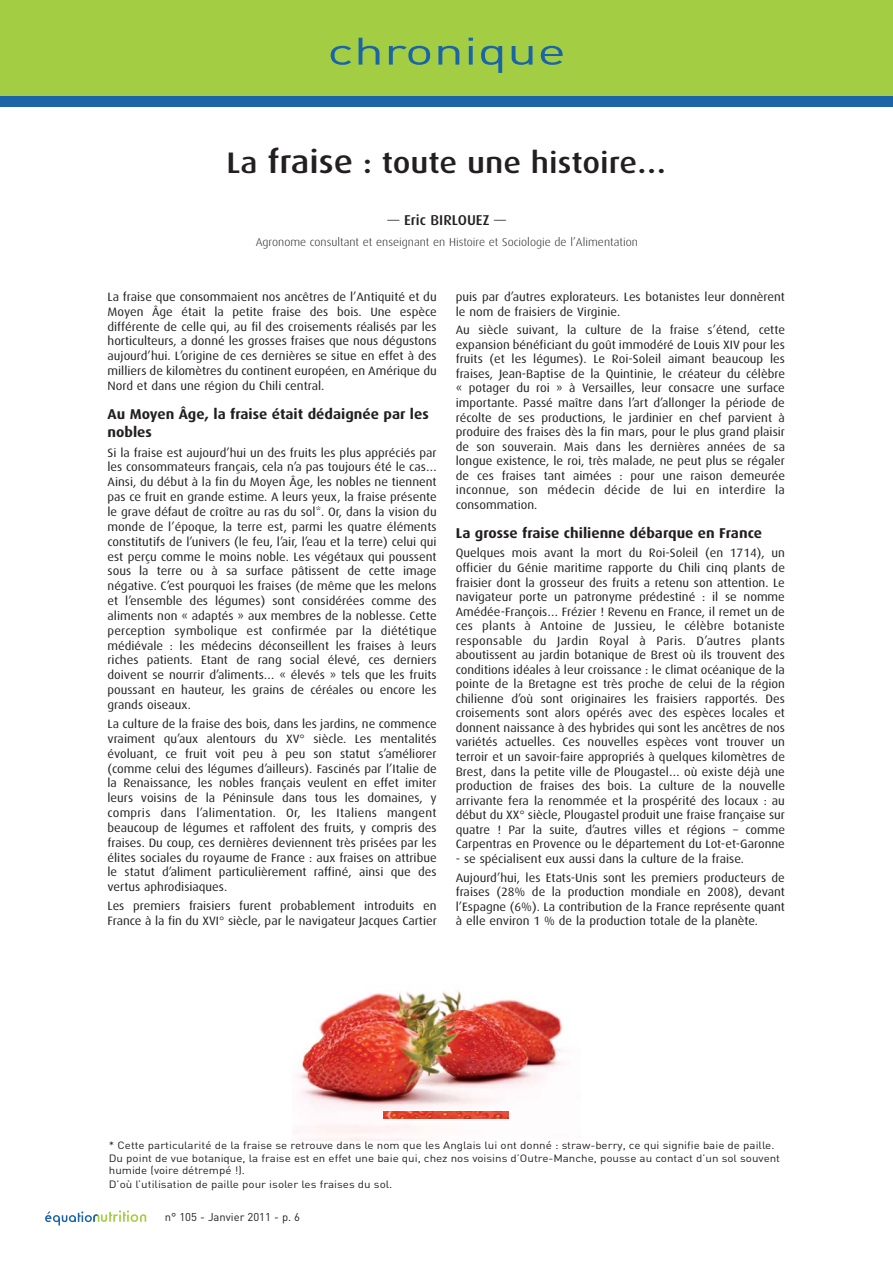
<style>
.page{position:relative;width:893px;height:1263px;background:#fff}
.page>*{position:absolute;margin:0;border:0;box-sizing:border-box;transform-origin:0 0}
.t1{font:37.8px "DIN";color:#1a64a7;scale:1.43 1}
.t2{font:500 29.7px "Dax";color:#231f20;scale:1.11 1}
.t3{font:700 14.25px/17.4px "Dax";color:#231f20;scale:1.05 1}
.t4{font:500 14.25px "Dax";color:#231f20;scale:1.05 1}
.t5{font:12.15px/14.9px "Dax";color:#231f20;text-align:justify;scale:1.05 1}
.t6{font:300 11.4px "Dax";color:#231f20;scale:1.05 1}
.t7{font:11.25px "DIN";color:#231f20}
.t8{font:10.5px/12.9px "DIN";color:#231f20;scale:1.1 1}
.s1{font-size:32.4px}
.s2{font-weight:400}
</style>
<div class="page">
<img style="left:293px;top:991px;width:270px;height:149px">
<img style="left:383px;top:1112px;width:126px;height:7px">
<div style="left:0;top:0;width:892px;height:96px;background:#a3cd42"></div>
<div style="left:0;top:96px;width:892px;height:10px;background:#1a64a7"></div>
<svg style="left:45px;top:1210px;width:101px;height:16px"></svg>
<h1 class="t1" style="left:327px;top:38px;width:168px">chronique</h1>
<h2 class="t2" style="left:226px;top:149px;width:398px">La <span class="s1">fraise</span> : toute une histoire…</h2>
<p class="t4" style="left:387px;top:214px;width:114px"><span class="s2">—</span> Eric BIRLOUEZ <span class="s2">—</span></p>
<p class="t6" style="left:256px;top:237px;width:365px">Agronome consultant et enseignant en Histoire et Sociologie de l’Alimentation</p>
<p class="t5" style="left:108px;top:290px;width:315px">La fraise que consommaient nos ancêtres de l’Antiquité et du Moyen Âge était la petite fraise des bois. Une espèce différente de celle qui, au fil des croisements réalisés par les horticulteurs, a donné les grosses fraises que nous dégustons aujourd’hui. L’origine de ces dernières se situe en effet à des milliers de kilomètres du continent européen, en Amérique du Nord et dans une région du Chili central.</p>
<p class="t3" style="left:108px;top:406px;width:307px">Au Moyen Âge, la fraise était dédaignée par les nobles</p>
<p class="t5" style="left:108px;top:446px;width:315px">Si la fraise est aujourd’hui un des fruits les plus appréciés par les consommateurs français, cela n’a pas toujours été le cas… Ainsi, du début à la fin du Moyen Âge, les nobles ne tiennent pas ce fruit en grande estime. A leurs yeux, la fraise présente le grave défaut de croître au ras du sol*. Or, dans la vision du monde de l’époque, la terre est, parmi les quatre éléments constitutifs de l’univers (le feu, l’air, l’eau et la terre) celui qui est perçu comme le moins noble. Les végétaux qui poussent sous la terre ou à sa surface pâtissent de cette image négative. C’est pourquoi les fraises (de même que les melons et l’ensemble des légumes) sont considérées comme des aliments non « adaptés » aux membres de la noblesse. Cette perception symbolique est confirmée par la diététique médiévale : les médecins déconseillent les fraises à leurs riches patients. Etant de rang social élevé, ces derniers doivent se nourrir d’aliments… « élevés » tels que les fruits poussant en hauteur, les grains de céréales ou encore les grands oiseaux.</p>
<p class="t5" style="left:108px;top:717px;width:315px">La culture de la fraise des bois, dans les jardins, ne commence vraiment qu’aux alentours du XV° siècle. Les mentalités évoluant, ce fruit voit peu à peu son statut s’améliorer (comme celui des légumes d’ailleurs). Fascinés par l’Italie de la Renaissance, les nobles français veulent en effet imiter leurs voisins de la Péninsule dans tous les domaines, y compris dans l’alimentation. Or, les Italiens mangent beaucoup de légumes et raffolent des fruits, y compris des fraises. Du coup, ces dernières deviennent très prisées par les élites sociales du royaume de France : aux fraises on attribue le statut d’aliment particulièrement raffiné, ainsi que des vertus aphrodisiaques.</p>
<p class="t5" style="left:108px;top:900px;width:315px">Les premiers fraisiers furent probablement introduits en<br>France à la fin du XVI° siècle, par le navigateur Jacques Cartier</p>
<p class="t5" style="left:456px;top:290px;width:315px">puis par d’autres explorateurs. Les botanistes leur donnèrent le nom de fraisiers de Virginie.</p>
<p class="t5" style="left:456px;top:324px;width:315px">Au siècle suivant, la culture de la fraise s’étend, cette expansion bénéficiant du goût immodéré de Louis XIV pour les fruits (et les légumes). Le Roi-Soleil aimant beaucoup les fraises, Jean-Baptise de la Quintinie, le créateur du célèbre « potager du roi » à Versailles, leur consacre une surface importante. Passé maître dans l’art d’allonger la période de récolte de ses productions, le jardinier en chef parvient à produire des fraises dès la fin mars, pour le plus grand plaisir de son souverain. Mais dans les dernières années de sa longue existence, le roi, très malade, ne peut plus se régaler de ces fraises tant aimées : pour une raison demeurée inconnue, son médecin décide de lui en interdire la consommation.</p>
<p class="t3" style="left:456px;top:525px;width:293px">La grosse fraise chilienne débarque en France</p>
<p class="t5" style="left:456px;top:547px;width:315px">Quelques mois avant la mort du Roi-Soleil (en 1714), un officier du Génie maritime rapporte du Chili cinq plants de fraisier dont la grosseur des fruits a retenu son attention. Le navigateur porte un patronyme prédestiné : il se nomme Amédée-François… Frézier ! Revenu en France, il remet un de ces plants à Antoine de Jussieu, le célèbre botaniste responsable du Jardin Royal à Paris. D’autres plants aboutissent au jardin botanique de Brest où ils trouvent des conditions idéales à leur croissance : le climat océanique de la pointe de la Bretagne est très proche de celui de la région chilienne d’où sont originaires les fraisiers rapportés. Des croisements sont alors opérés avec des espèces locales et donnent naissance à des hybrides qui sont les ancêtres de nos variétés actuelles. Ces nouvelles espèces vont trouver un terroir et un savoir-faire appropriés à quelques kilomètres de Brest, dans la petite ville de Plougastel… où existe déjà une production de fraises des bois. La culture de la nouvelle arrivante fera la renommée et la prospérité des locaux : au début du XX° siècle, Plougastel produit une fraise française sur quatre ! Par la suite, d’autres villes et régions – comme Carpentras en Provence ou le département du Lot-et-Garonne</p>
<p class="t5" style="left:456px;top:850px;width:315px;line-height:18.8px">- se spécialisent eux aussi dans la culture de la fraise.<br>Aujourd’hui, les Etats-Unis sont les premiers producteurs de</p>
<p class="t5" style="left:456px;top:885px;width:315px">fraises (28% de la production mondiale en 2008), devant l’Espagne (6%). La contribution de la France représente quant à elle environ 1 % de la production totale de la planète.</p>
<p class="t8" style="left:109px;top:1140px;width:612px">* Cette particularité de la fraise se retrouve dans le nom que les Anglais lui ont donné : straw-berry, ce qui signifie baie de paille.<br>Du point de vue botanique, la fraise est en effet une baie qui, chez nos voisins d’Outre-Manche, pousse au contact d’un sol souvent humide (voire détrempé !).<br>D’où l’utilisation de paille pour isoler les fraises du sol.</p>
<p class="t7" style="left:165px;top:1213px;width:137px">n° 105 - Janvier 2011 - p. 6</p>
</div>
